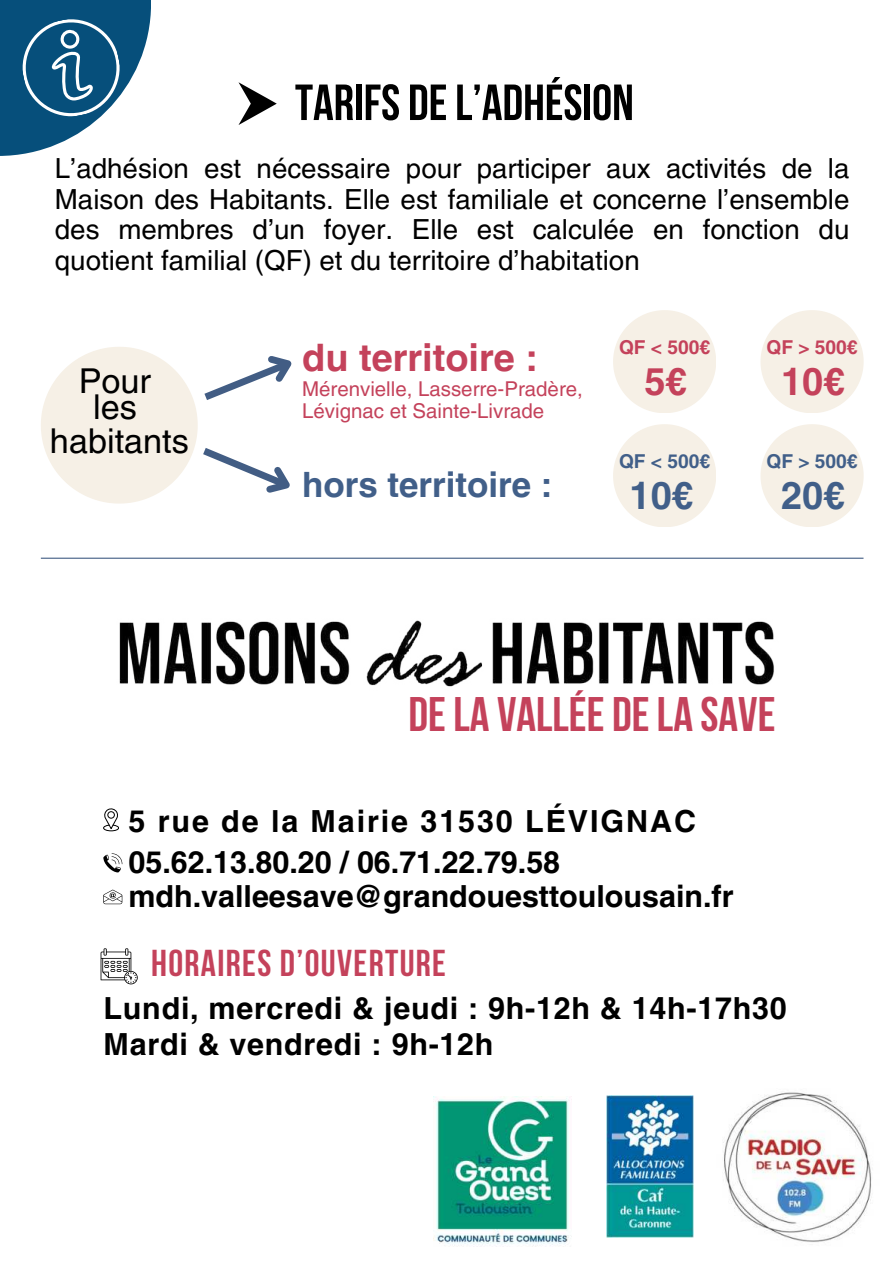
<style>
.page{position:relative;width:894px;height:1264px;background:#fff}
.page>*{position:absolute;margin:0;border:0;box-sizing:border-box;transform-origin:0 0}
.t1{font:700 50.7px "Bebas Neue";color:#000}
.t2{font:700 48.3px "Bebas Neue";color:#c4425b}
.t3{font:700 37.95px "Helvetica LT Pro";color:#c4425b}
.t4{font:700 37.95px "Helvetica LT Pro";color:#415f89}
.t5{font:700 37.2px "Bebas Neue";letter-spacing:.035em;color:#c4425b}
.t6{font:700 34.95px "Helvetica LT Pro";color:#415f89}
.t7{font:34.2px/26px "Helvetica LT Pro";color:#000;text-align:center}
.t8{font:700 30.45px/36px "Helvetica LT Pro";letter-spacing:.025em;color:#000}
.t9{font:700 30.45px/40.5px "Helvetica LT Pro";letter-spacing:.065em;color:#000}
.t10{font:700 30.45px "Helvetica LT Pro";color:#000}
.t11{font:27.75px/30.3px "Helvetica LT Pro";color:#000;text-align:justify}
.t12{font:20.4px "Helvetica LT Pro";color:#c4425b}
.t13{font:700 19.2px "Helvetica LT Pro";color:#c4425b}
.t14{font:700 19.2px "Helvetica LT Pro";color:#415f89}
</style>
<div class="page">
<img style="left:606px;top:1095px;width:87px;height:142px">
<svg style="left:103px;top:808px;width:16px;height:23px"></svg>
<svg style="left:103px;top:853px;width:19px;height:19px"></svg>
<svg style="left:103px;top:889px;width:19px;height:15px"></svg>
<svg style="left:101px;top:948px;width:37px;height:36px"></svg>
<hr style="left:41px;top:557px;width:822px;height:2px;background:#425d84">
<img style="left:433px;top:1096px;width:139px;height:149px">
<svg style="left:0;top:0;width:151px;height:156px;fill:#064f7b"></svg>
<svg style="left:18px;top:15px;width:106px;height:106px;background:#306d91"></svg>
<img style="left:723px;top:1092px;width:149px;height:150px">
<svg style="left:238px;top:82px;width:39px;height:43px"></svg>
<svg style="left:613px;top:310px;width:102px;height:103px"></svg>
<svg style="left:760px;top:310px;width:103px;height:103px"></svg>
<svg style="left:613px;top:424px;width:102px;height:103px"></svg>
<svg style="left:760px;top:424px;width:103px;height:103px"></svg>
<svg style="left:41px;top:347px;width:251px;height:156px"></svg>
<img style="left:119px;top:620px;width:655px;height:67px">
<h1 class="t1" style="left:295px;top:75px;width:340px">TARIFS DE L’ADHÉSION</h1>
<p class="t11" style="left:55px;top:153px;width:795px">L’adhésion est nécessaire pour participer aux activités de la Maison des Habitants. Elle est familiale et concerne l’ensemble des membres d’un foyer. Elle est calculée en fonction du quotient familial (QF) et du territoire d’habitation</p>
<p class="t7" style="left:79px;top:368px;width:74px">Pour les</p>
<p class="t7" style="left:50px;top:427px;width:140px">habitants</p>
<h3 class="t3" style="left:302px;top:334px;width:237px">du territoire :</h3>
<p class="t12" style="left:302px;top:376px;width:282px">Mérenvielle, Lasserre-Pradère,</p>
<p class="t12" style="left:302px;top:398px;width:243px">Lévignac et Sainte-Livrade</p>
<p class="t6" style="left:302px;top:463px;width:251px">hors territoire :</p>
<p class="t13" style="left:619px;top:335px;width:92px">QF &lt; 500€</p>
<h3 class="t3" style="left:644px;top:358px;width:44px">5€</h3>
<p class="t14" style="left:619px;top:449px;width:92px">QF &lt; 500€</p>
<h3 class="t4" style="left:629px;top:472px;width:65px">10€</h3>
<p class="t13" style="left:766px;top:335px;width:92px">QF &gt; 500€</p>
<h3 class="t3" style="left:781px;top:358px;width:65px">10€</h3>
<p class="t14" style="left:766px;top:449px;width:92px">QF &gt; 500€</p>
<h3 class="t4" style="left:781px;top:472px;width:65px">20€</h3>
<h2 class="t2" style="left:408px;top:687px;width:368px">DE LA VALLÉE DE LA SAVE</h2>
<p class="t9" style="left:128px;top:801px;width:569px">5 rue de la Mairie 31530 LÉVIGNAC<br>05.62.13.80.20 / 06.71.22.79.58</p>
<p class="t10" style="left:128px;top:877px;width:606px">mdh.valleesave@grandouesttoulousain.fr</p>
<h3 class="t5" style="left:151px;top:942px;width:296px">HORAIRES D’OUVERTURE</h3>
<p class="t8" style="left:104px;top:990px;width:684px">Lundi, mercredi &amp; jeudi : 9h-12h &amp; 14h-17h30<br>Mardi &amp; vendredi : 9h-12h</p>
</div>
